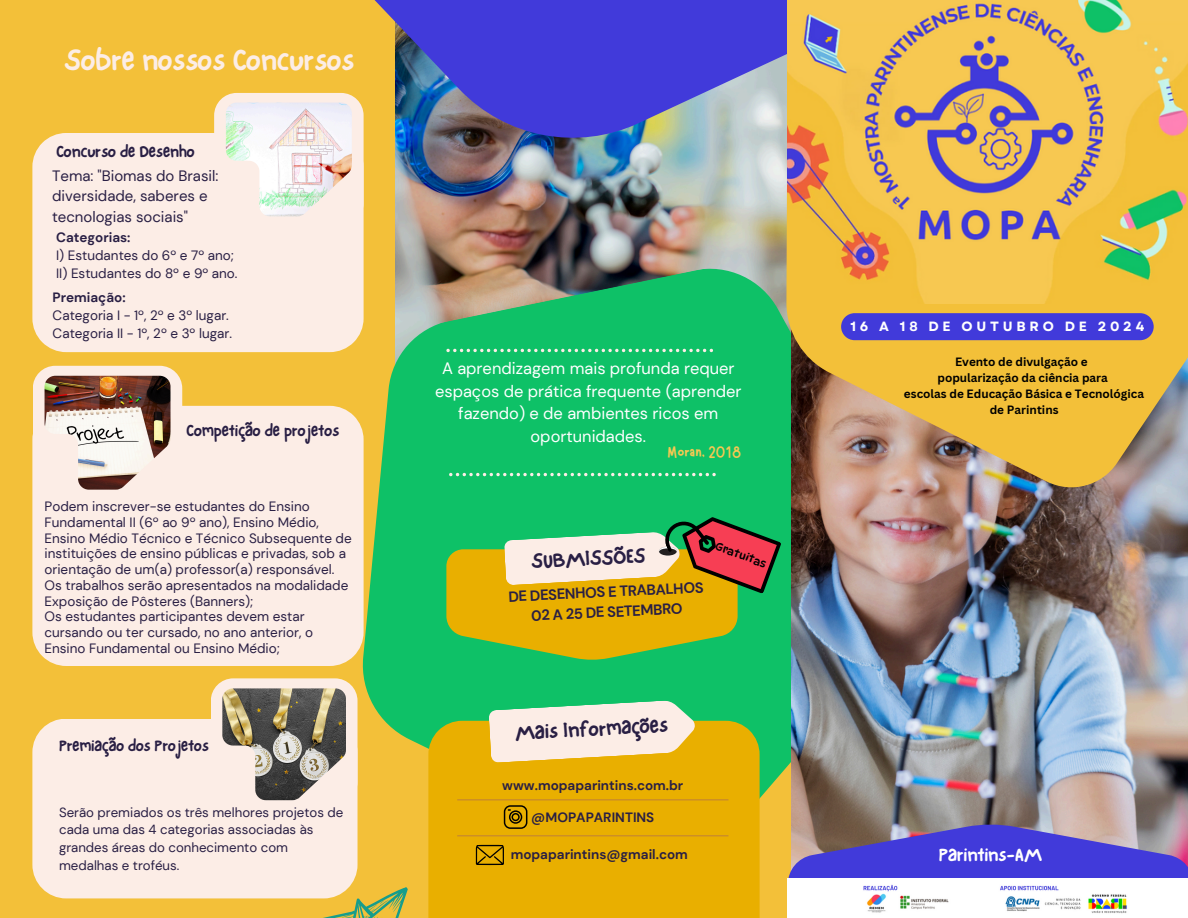
<style>
.page{position:relative;width:1188px;height:918px;background:#f3c039}
.page>*{position:absolute;margin:0;border:0;box-sizing:border-box;transform-origin:0 0}
.t1{font:30px "NF One Little Font Bold";color:#fcede6}
.t2{font:21px "NF One Little Font Bold";color:#291f44}
.t3{font:19.05px "NF One Little Font Bold";color:#fff}
.t4{font:16.65px "Marykate";color:#f7c852}
.t5{font:16.5px/22.5px "DM Sans";color:#fff;text-align:center}
.t6{font:16.5px "NF One Little Font Bold";color:#291f44}
.t7{font:16.2px "NF One Little Font Bold";color:#291f44}
.t8{font:15px/20.2px "DM Sans";color:#291f44}
.t9{font:700 14.7px/20.1px "DM Sans";color:#291f44;text-align:center}
.t10{font:13.5px/15.8px "DM Sans";color:#291f44}
.t11{font:700 13.5px "DM Sans";color:#291f44}
.t12{font:700 13.35px "Garet";letter-spacing:.285em;color:#fff}
.t13{font:13.2px/17.7px "DM Sans";color:#291f44}
.t14{font:700 11.7px "Canva Sans";color:#000}
.t15{font:10.8px "Dyna Puff";color:#000}
</style>
<div class="page">
<img style="left:396px;top:152px;width:390px;height:111px">
<div style="left:214px;top:93px;width:150px;height:133px;background:#fcede6;border-radius:22px"></div>
<svg style="left:362px;top:263px;width:429px;height:535px;background:#30bb65"></svg>
<img style="left:301px;top:0;width:485px;height:152px">
<img style="left:791px;top:494px;width:397px;height:331px">
<img style="left:786px;top:0;width:402px;height:494px">
<div style="left:32px;top:133px;width:332px;height:219px;background:#fcede6"></div>
<img style="left:226px;top:103px;width:126px;height:113px">
<div style="left:428px;top:721px;width:332px;height:197px;background:#e9af00"></div>
<svg style="left:489px;top:700px;width:206px;height:63px;background:#e1e1bd"></svg>
<div style="left:33px;top:366px;width:149px;height:133px;background:#fcede6;border-radius:23px"></div>
<div style="left:32px;top:406px;width:332px;height:260px;background:#fcede6"></div>
<img style="left:45px;top:376px;width:125px;height:114px">
<div style="left:211px;top:678px;width:147px;height:127px;background:#fcede6;border-radius:22px"></div>
<svg style="left:296px;top:887px;width:112px;height:31px"></svg>
<div style="left:32px;top:719px;width:326px;height:179px;background:#fcede6;border-radius:34px"></div>
<img style="left:222px;top:688px;width:124px;height:112px">
<hr style="left:457px;top:799px;width:271px;height:1px;background:#c48533">
<hr style="left:457px;top:835px;width:271px;height:1px;background:#c48533">
<svg style="left:788px;top:825px;width:400px;height:54px;background:#6458c2"></svg>
<svg style="left:449px;top:473px;width:267px;height:3px"></svg>
<svg style="left:446px;top:349px;width:267px;height:3px"></svg>
<img style="left:788px;top:0;width:400px;height:304px">
<svg style="left:504px;top:805px;width:23px;height:24px"></svg>
<svg style="left:476px;top:845px;width:28px;height:20px"></svg>
<svg style="left:447px;top:496px;width:350px;height:164px;background:#8db24b"></svg>
<div style="left:788px;top:879px;width:400px;height:39px;background:#fff"></div>
<img style="left:863px;top:884px;width:264px;height:30px">
<div style="left:841px;top:313px;width:313px;height:27px;background:#413ada"></div>
<p class="t1" style="left:65px;top:42px;width:291px">Sobre nossos Concursos</p>
<h1 class="t6" style="left:56px;top:142px;width:140px">Concurso de Desenho</h1>
<p class="t8" style="left:52px;top:166px;width:168px">Tema: "Biomas do Brasil: diversidade, saberes e tecnologias sociais"</p>
<p class="t11" style="left:56px;top:228px;width:76px">Categorias:</p>
<p class="t10" style="left:56px;top:247px;width:179px">I) Estudantes do 6º e 7º ano;</p>
<p class="t10" style="left:56px;top:265px;width:183px">II) Estudantes do 8º e 9º ano.</p>
<p class="t11" style="left:53px;top:288px;width:74px">Premiação:</p>
<p class="t10" style="left:53px;top:307px;width:178px">Categoria I - 1º, 2º e 3º lugar.</p>
<p class="t10" style="left:53px;top:325px;width:181px">Categoria II - 1º, 2º e 3º lugar.</p>
<p class="t6" style="left:186px;top:420px;width:155px">Competição de projetos</p>
<h5 class="t10" style="left:45px;top:499px;width:309px">Podem inscrever-se estudantes do Ensino Fundamental II (6º ao 9º ano), Ensino Médio, Ensino Médio Técnico e Técnico Subsequente de instituições de ensino públicas e privadas, sob a orientação de um(a) professor(a) responsável.</h5>
<h5 class="t10" style="left:45px;top:577px;width:305px">Os trabalhos serão apresentados na modalidade<br>Exposição de Pôsteres (Banners);</h5>
<p class="t10" style="left:45px;top:609px;width:270px">Os estudantes participantes devem estar cursando ou ter cursado, no ano anterior, o<br>Ensino Fundamental ou Ensino Médio;</p>
<p class="t7" style="left:59px;top:736px;width:151px">Premiação dos Projetos</p>
<h2 class="t13" style="left:59px;top:803px;width:286px">Serão premiados os três melhores projetos de cada uma das 4 categorias associadas às grandes áreas do conhecimento com medalhas e troféus.</h2>
<h4 class="t5" style="left:435px;top:358px;width:308px">A aprendizagem mais profunda requer espaços de prática frequente (aprender fazendo) e de ambientes ricos em oportunidades.</h4>
<p class="t4" style="left:667px;top:442px;width:75px">Moran, 2018</p>
<p class="t2" style="left:531px;top:549px;width:116px;rotate:-3deg">SUBMISSÕES</p>
<p class="t9" style="left:508px;top:587px;width:197px;rotate:-3deg">DE DESENHOS E TRABALHOS<br>02 A 25 DE SETEMBRO</p>
<p class="t15" style="left:718px;top:539px;width:55px;rotate:21deg">Gratuitas</p>
<p class="t2" style="left:514px;top:720px;width:155px;rotate:-3deg">Mais Informações</p>
<p class="t11" style="left:502px;top:776px;width:183px">www.mopaparintins.com.br</p>
<p class="t11" style="left:531px;top:808px;width:125px">@MOPAPARINTINS</p>
<p class="t11" style="left:511px;top:845px;width:179px">mopaparintins@gmail.com</p>
<h3 class="t12" style="left:850px;top:317px;width:295px">16 A 18 DE OUTUBRO DE 2024</h3>
<p class="t14" style="left:955px;top:353px;width:134px">Evento de divulgação e</p>
<h6 class="t14" style="left:937px;top:370px;width:172px">popularização da ciência para</h6>
<p class="t14" style="left:904px;top:386px;width:242px">escolas de Educação Básica e Tecnológica</p>
<p class="t14" style="left:990px;top:402px;width:70px">de Parintins</p>
<h4 class="t3" style="left:939px;top:844px;width:105px">Parintins-AM</h4>
</div>
